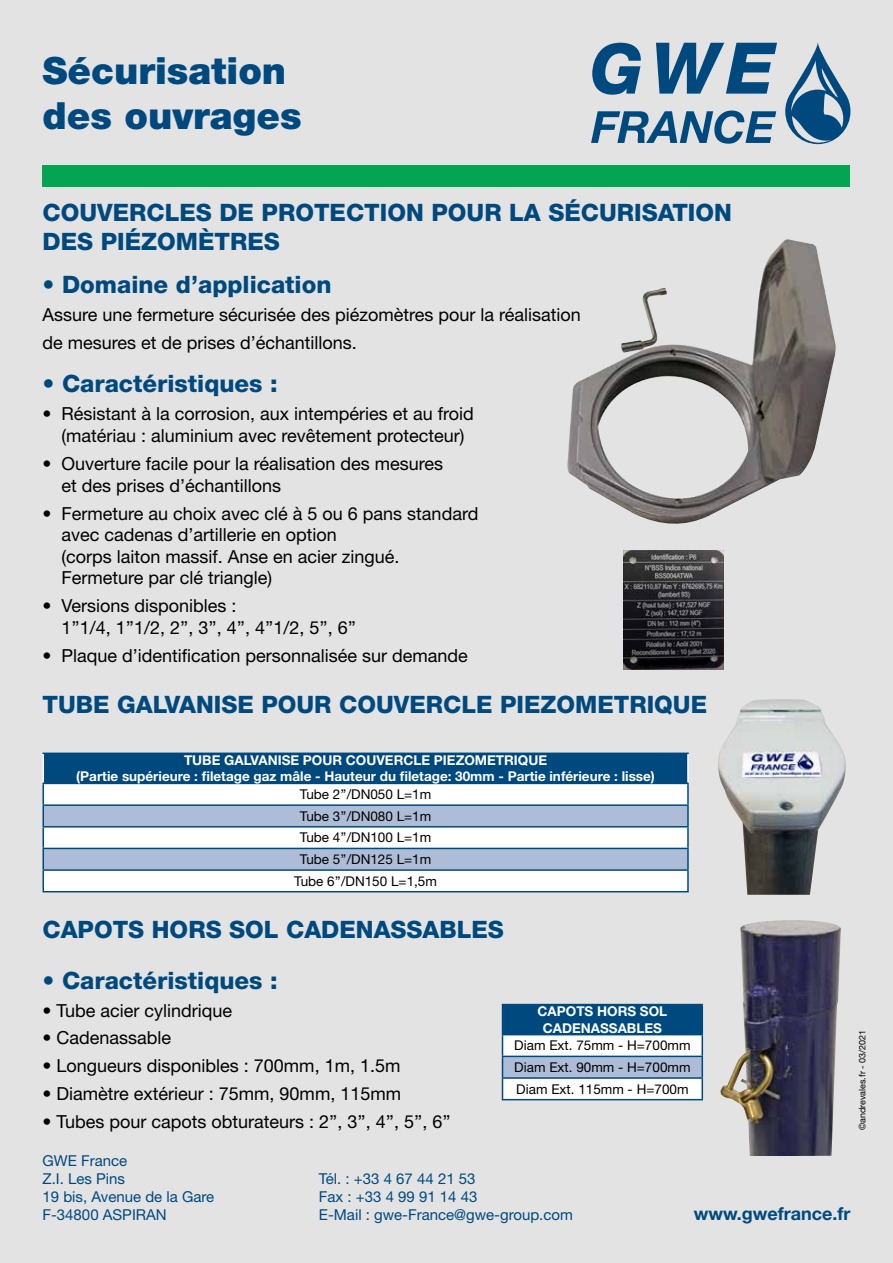
<style>
.page{position:relative;width:893px;height:1263px;background:#e3e3e3}
.page>*{position:absolute;margin:0;border:0;box-sizing:border-box;transform-origin:0 0}
.t1{font:900 37.5px/45px "Helvetica Neue LT Std";color:#00497f}
.t2{font:800 24px/28.8px "Helvetica Neue LT Std";color:#00497f}
.t3{font:18px/21.6px "Helvetica Neue LT Std";color:#000}
.t4{font:700 18px "Helvetica Neue LT Std";color:#00497f}
.t5{font:15px/18px "Helvetica Neue LT Std";color:#00497f}
.t6{font:13.5px/21.6px "Helvetica Neue LT Std";color:#000;text-align:justify}
.t7{font:700 13.5px/16.2px "Helvetica Neue LT Std";color:#fff;text-align:center}
.t8{font:9px "Helvetica Neue LT Std";color:#000}
</style>
<div class="page">
<svg style="left:785px;top:43px;width:65px;height:101px"></svg>
<svg style="left:592px;top:43px;width:49px;height:52px"></svg>
<svg style="left:656px;top:43px;width:121px;height:51px"></svg>
<svg style="left:591px;top:111px;width:185px;height:33px"></svg>
<div style="left:43px;top:166px;width:807px;height:21px;background:#04a550"></div>
<img style="left:567px;top:239px;width:269px;height:285px">
<img style="left:720px;top:920px;width:121px;height:236px">
<img style="left:718px;top:699px;width:128px;height:196px">
<hr style="left:701px;top:1035px;width:2px;height:21px;background:#00497f">
<hr style="left:502px;top:1056px;width:201px;height:1px;background:#00497f">
<hr style="left:701px;top:1057px;width:2px;height:20px;background:#00497f">
<hr style="left:502px;top:1077px;width:201px;height:2px;background:#00497f">
<hr style="left:701px;top:1079px;width:2px;height:20px;background:#00497f">
<hr style="left:502px;top:1099px;width:201px;height:1px;background:#00497f">
<hr style="left:502px;top:1004px;width:201px;height:1px;background:#00497f">
<svg style="left:502px;top:1005px;width:200px;height:94px;background:#93b0c9"></svg>
<hr style="left:701px;top:1005px;width:2px;height:29px;background:#00497f">
<hr style="left:502px;top:1034px;width:201px;height:1px;background:#00497f">
<hr style="left:687px;top:754px;width:2px;height:29px;background:#fff">
<hr style="left:43px;top:752px;width:646px;height:2px;background:#00497f">
<hr style="left:43px;top:783px;width:646px;height:1px;background:#00497f">
<hr style="left:687px;top:784px;width:2px;height:20px;background:#00497f">
<hr style="left:43px;top:804px;width:646px;height:2px;background:#00497f">
<hr style="left:687px;top:806px;width:2px;height:20px;background:#00497f">
<hr style="left:43px;top:826px;width:646px;height:1px;background:#00497f">
<hr style="left:687px;top:827px;width:2px;height:21px;background:#00497f">
<hr style="left:43px;top:848px;width:646px;height:1px;background:#00497f">
<hr style="left:687px;top:849px;width:2px;height:20px;background:#00497f">
<hr style="left:43px;top:869px;width:646px;height:2px;background:#00497f">
<svg style="left:43px;top:754px;width:645px;height:137px;background:#a3bad1"></svg>
<hr style="left:687px;top:871px;width:2px;height:20px;background:#00497f">
<hr style="left:43px;top:891px;width:646px;height:1px;background:#00497f">
<img style="left:624px;top:551px;width:99px;height:118px">
<h1 class="t1" style="left:43px;top:48px;width:261px">Sécurisation des ouvrages</h1>
<h2 class="t2" style="left:43px;top:198px;width:691px">COUVERCLES DE PROTECTION POUR LA SÉCURISATION<br>DES PIÉZOMÈTRES</h2>
<h2 class="t2" style="left:43px;top:270px;width:290px">• Domaine d’application</h2>
<p class="t3" style="left:43px;top:301px;width:540px;line-height:27.9px">Assure une fermeture sécurisée des piézomètres pour la réalisation de mesures et de prises d’échantillons.</p>
<h2 class="t2" style="left:43px;top:369px;width:237px">• Caractéristiques :</h2>
<p class="t3" style="left:43px;top:403px;width:433px;text-align:center">• Résistant à la corrosion, aux intempéries et au froid (matériau : aluminium avec revêtement protecteur)</p>
<p class="t3" style="left:62px;top:452px;width:383px;text-indent:-19px">• Ouverture facile pour la réalisation des mesures et des prises d’échantillons</p>
<p class="t3" style="left:62px;top:502px;width:418px;text-indent:-19px">• Fermeture au choix avec clé à 5 ou 6 pans standard avec cadenas d’artillerie en option<br>(corps laiton massif. Anse en acier zingué.<br>Fermeture par clé triangle)</p>
<p class="t3" style="left:62px;top:595px;width:296px;text-indent:-19px">• Versions disponibles :<br>1’’1/4, 1’’1/2, 2’’, 3’’, 4’’, 4’’1/2, 5’’, 6’’</p>
<p class="t3" style="left:43px;top:644px;width:427px">• Plaque d’identification personnalisée sur demande</p>
<h2 class="t2" style="left:43px;top:690px;width:666px">TUBE GALVANISE POUR COUVERCLE PIEZOMETRIQUE</h2>
<p class="t7" style="left:76px;top:752px;width:580px">TUBE GALVANISE POUR COUVERCLE PIEZOMETRIQUE<br>(Partie supérieure : filetage gaz mâle - Hauteur du filetage: 30mm - Partie inférieure : lisse)</p>
<p class="t6" style="left:294px;top:783px;width:144px;text-align:center">Tube 2’’/DN050 L=1m<br>Tube 3’’/DN080 L=1m<br>Tube 4’’/DN100 L=1m<br>Tube 5’’/DN125 L=1m<br>Tube 6’’/DN150 L=1,5m</p>
<h2 class="t2" style="left:43px;top:915px;width:463px">CAPOTS HORS SOL CADENASSABLES</h2>
<h2 class="t2" style="left:43px;top:965px;width:237px">• Caractéristiques :</h2>
<p class="t3" style="left:43px;top:999px;width:191px">• Tube acier cylindrique</p>
<p class="t3" style="left:43px;top:1027px;width:130px">• Cadenassable</p>
<p class="t3" style="left:43px;top:1055px;width:359px">• Longueurs disponibles : 700mm, 1m, 1.5m</p>
<p class="t3" style="left:43px;top:1083px;width:360px">• Diamètre extérieur : 75mm, 90mm, 115mm</p>
<p class="t3" style="left:43px;top:1111px;width:410px">• Tubes pour capots obturateurs : 2’’, 3’’, 4’’, 5’’, 6’’</p>
<p class="t7" style="left:538px;top:1003px;width:131px">CAPOTS HORS SOL<br>CADENASSABLES</p>
<p class="t6" style="left:514px;top:1034px;width:178px">Diam Ext. 75mm - H=700mm Diam Ext. 90mm - H=700mm Diam Ext. 115mm - H=700m</p>
<p class="t8" style="left:857px;top:1130px;width:102px;rotate:-90deg">©andrevales.fr - 03/2021</p>
<p class="t5" style="left:43px;top:1152px;width:173px">GWE France<br>Z.I. Les Pins<br>19 bis, Avenue de la Gare<br>F-34800 ASPIRAN</p>
<p class="t5" style="left:319px;top:1170px;width:255px">Tél. : +33 4 67 44 21 53<br>Fax : +33 4 99 91 14 43<br>E-Mail : gwe-France@gwe-group.com</p>
<p class="t4" style="left:694px;top:1203px;width:158px">www.gwefrance.fr</p>
</div>
